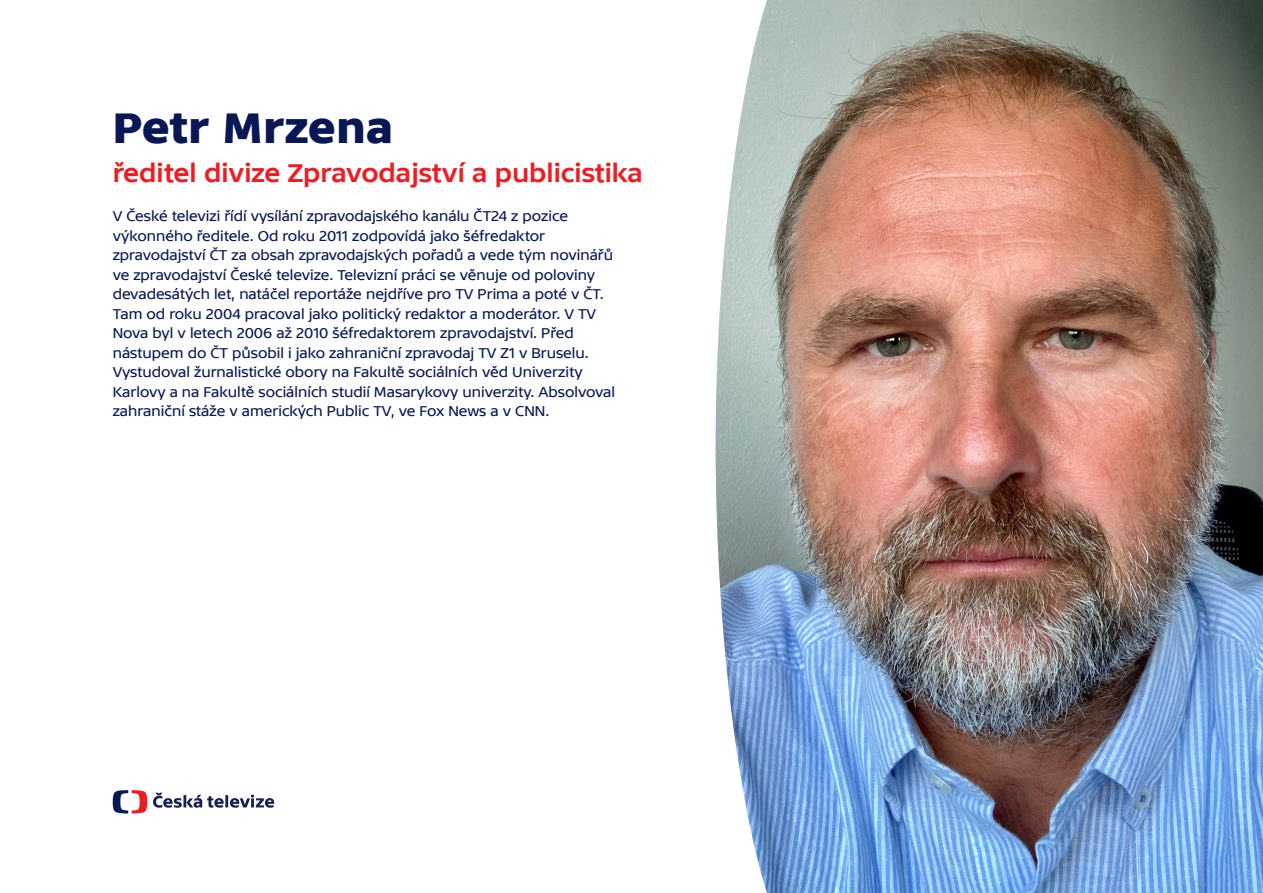
<style>
.page{position:relative;width:1263px;height:893px;background:#fff}
.page>*{position:absolute;margin:0;border:0;box-sizing:border-box;transform-origin:0 0}
.t1{font:45px "TV Sans Print Hea";color:#091855}
.t2{font:27px "TV Sans Print Med";color:#ee1d23}
.t3{font:15px/19.5px "TV Sans Print";color:#091855}
</style>
<div class="page">
<svg style="left:113px;top:790px;width:34px;height:23px"></svg>
<svg style="left:153px;top:793px;width:122px;height:15px"></svg>
<img style="left:716px;top:0;width:547px;height:893px">
<p class="t1" style="left:113px;top:101px;width:282px">Petr Mrzena</p>
<p class="t2" style="left:113px;top:157px;width:532px">ředitel divize Zpravodajství a publicistika</p>
<p class="t3" style="left:113px;top:206px;width:504px">V České televizi řídí vysílání zpravodajského kanálu ČT24 z pozice výkonného ředitele. Od roku 2011 zodpovídá jako šéfredaktor zpravodajství ČT za obsah zpravodajských pořadů a vede tým novinářů ve zpravodajství České televize. Televizní práci se věnuje od poloviny devadesátých let, natáčel reportáže nejdříve pro TV Prima a poté v ČT.<br>Tam od roku 2004 pracoval jako politický redaktor a moderátor. V TV Nova byl v letech 2006 až 2010 šéfredaktorem zpravodajství. Před nástupem do ČT působil i jako zahraniční zpravodaj TV Z1 v Bruselu.<br>Vystudoval žurnalistické obory na Fakultě sociálních věd Univerzity Karlovy a na Fakultě sociálních studií Masarykovy univerzity. Absolvoval zahraniční stáže v amerických Public TV, ve Fox News a v CNN.</p>
</div>
